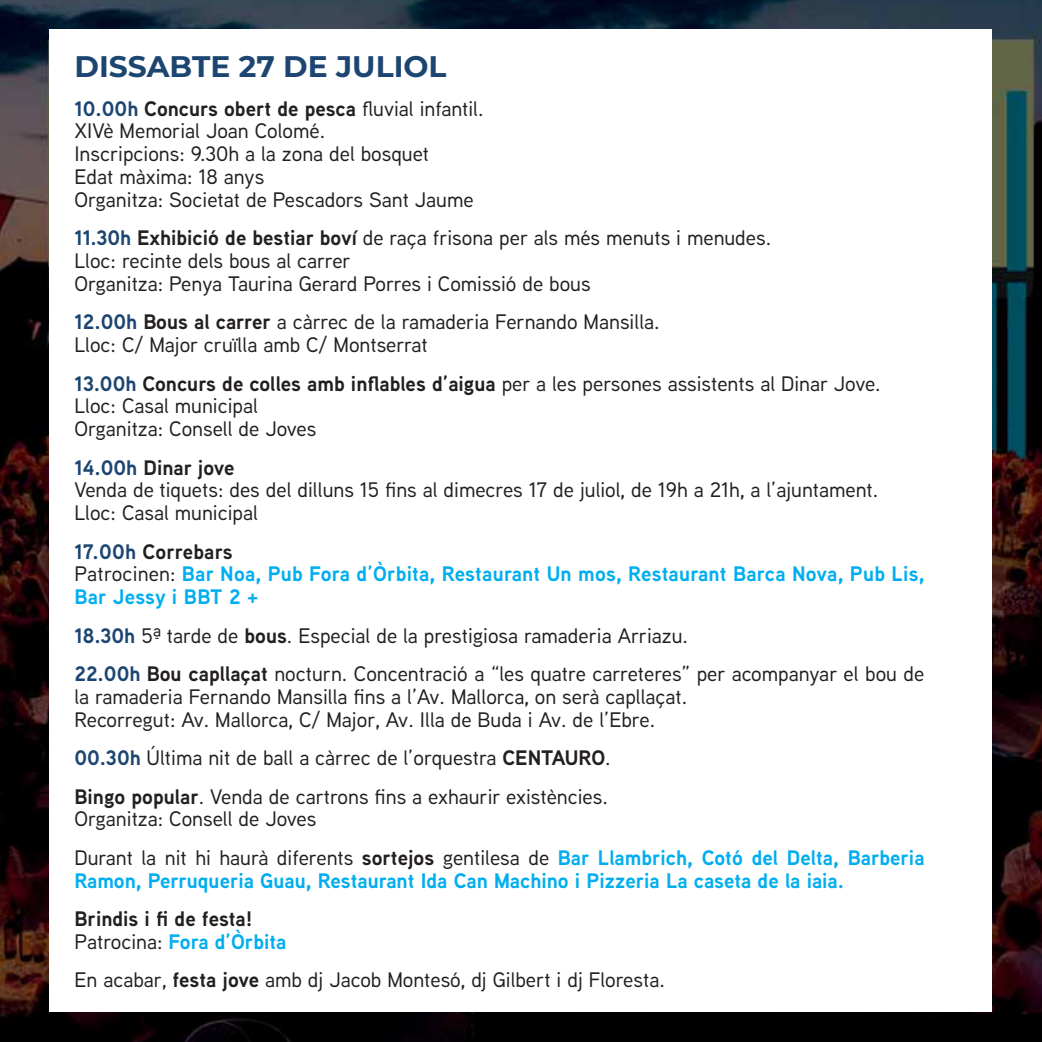
<style>
.page{position:relative;width:1042px;height:1042px;background:#fff}
.page>*{position:absolute;margin:0;border:0;box-sizing:border-box;transform-origin:0 0}
.t1{font:100 29.75px "Montserrat";color:#1d4571}
.t2{font:500 21px/22.8px "Aaux Next";color:#231f20}
.t3{font:700 21px/22.8px "Aaux Next";color:#00aeef}
.t4{font:700 21px/22.8px "Aaux Next";color:#231f20}
.s1{font-weight:700;color:#1d4571}
.s2{font-weight:700}
.s3{color:#1d4571}
.s4{color:#231f20}
.s5{font-weight:500;color:#231f20}
.s6{font-weight:700;color:#00aeef}
.s7{font-weight:500}
.s8{color:#00aeef}
</style>
<div class="page">
<img style="left:0;top:0;width:1042px;height:1042px">
<div style="left:50px;top:30px;width:942px;height:982px;background:#fff"></div>
<h1 class="t1" style="left:74px;top:55px;width:374px">DISSABTE 27 DE JULIOL</h1>
<p class="t2" style="left:74px;top:99px;width:411px"><span class="s1">10.00h</span> <span class="s2">Concurs obert de pesca</span> fluvial infantil.<br>XIVè Memorial Joan Colomé.<br>Inscripcions: 9.30h a la zona del bosquet<br>Edat màxima: 18 anys<br>Organitza: Societat de Pescadors Sant Jaume</p>
<p class="t2" style="left:74px;top:229px;width:698px"><span class="s1">11.30h</span> <span class="s2">Exhibició de bestiar boví</span> de raça frisona per als més menuts i menudes.<br>Lloc: recinte dels bous al carrer<br>Organitza: Penya Taurina Gerard Porres i Comissió de bous</p>
<p class="t2" style="left:74px;top:313px;width:587px"><span class="s1">12.00h</span> <span class="s2">Bous al carrer</span> a càrrec de la ramaderia Fernando Mansilla.<br>Lloc: C/ Major cruïlla amb C/ Montserrat</p>
<p class="t2" style="left:74px;top:374px;width:808px"><span class="s1">13.00h</span> <span class="s2">Concurs de colles amb inflables d’aigua</span> per a les persones assistents al Dinar Jove.<br>Lloc: Casal municipal<br>Organitza: Consell de Joves</p>
<p class="t2" style="left:74px;top:458px;width:805px"><span class="s1">14.00h</span> <span class="s2">Dinar jove<br></span>Venda de tiquets: des del dilluns 15 fins al dimecres 17 de juliol, de 19h a 21h, a l’ajuntament.<br>Lloc: Casal municipal</p>
<p class="t3" style="left:74px;top:542px;width:851px"><span class="s3">17.00h</span> <span class="s4">Correbars<br></span><span class="s5">Patrocinen:</span> Bar Noa, Pub Fora d’Òrbita, Restaurant Un mos, Restaurant Barca Nova, Pub Lis,<br>Bar Jessy i BBT 2 +</p>
<p class="t2" style="left:74px;top:618px;width:851px;line-height:38.5px"><span class="s1">18.30h</span> 5ª tarde de <span class="s2">bous</span>. Especial de la prestigiosa ramaderia Arriazu.<br><span class="s1">22.00h</span> <span class="s2">Bou capllaçat</span> nocturn. Concentració a “les quatre carreteres” per acompanyar el bou de</p>
<p class="t2" style="left:74px;top:687px;width:614px">la ramaderia Fernando Mansilla fins a l’Av. Mallorca, on serà capllaçat.<br>Recorregut: Av. Mallorca, C/ Major, Av. Illa de Buda i Av. de l’Ebre.</p>
<p class="t2" style="left:74px;top:741px;width:538px;line-height:38.5px"><span class="s1">00.30h</span> Última nit de ball a càrrec de l’orquestra <span class="s2">CENTAURO</span>.<br><span class="s2">Bingo popular</span>. Venda de cartrons fins a exhaurir existències.</p>
<p class="t2" style="left:74px;top:802px;width:851px;line-height:38.5px">Organitza: Consell de Joves<br>Durant la nit hi haurà diferents <span class="s2">sortejos</span> gentilesa de <span class="s6">Bar Llambrich, Cotó del Delta, Barberia</span></p>
<p class="t3" style="left:74px;top:871px;width:771px">Ramon, Perruqueria Guau, Restaurant Ida Can Machino i Pizzeria La caseta de la iaia.</p>
<p class="t4" style="left:74px;top:909px;width:213px">Brindis i fi de festa!<br><span class="s7">Patrocina:</span> <span class="s8">Fora d’Òrbita</span></p>
<p class="t2" style="left:74px;top:971px;width:592px">En acabar, <span class="s2">festa jove</span> amb dj Jacob Montesó, dj Gilbert i dj Floresta.</p>
</div>
